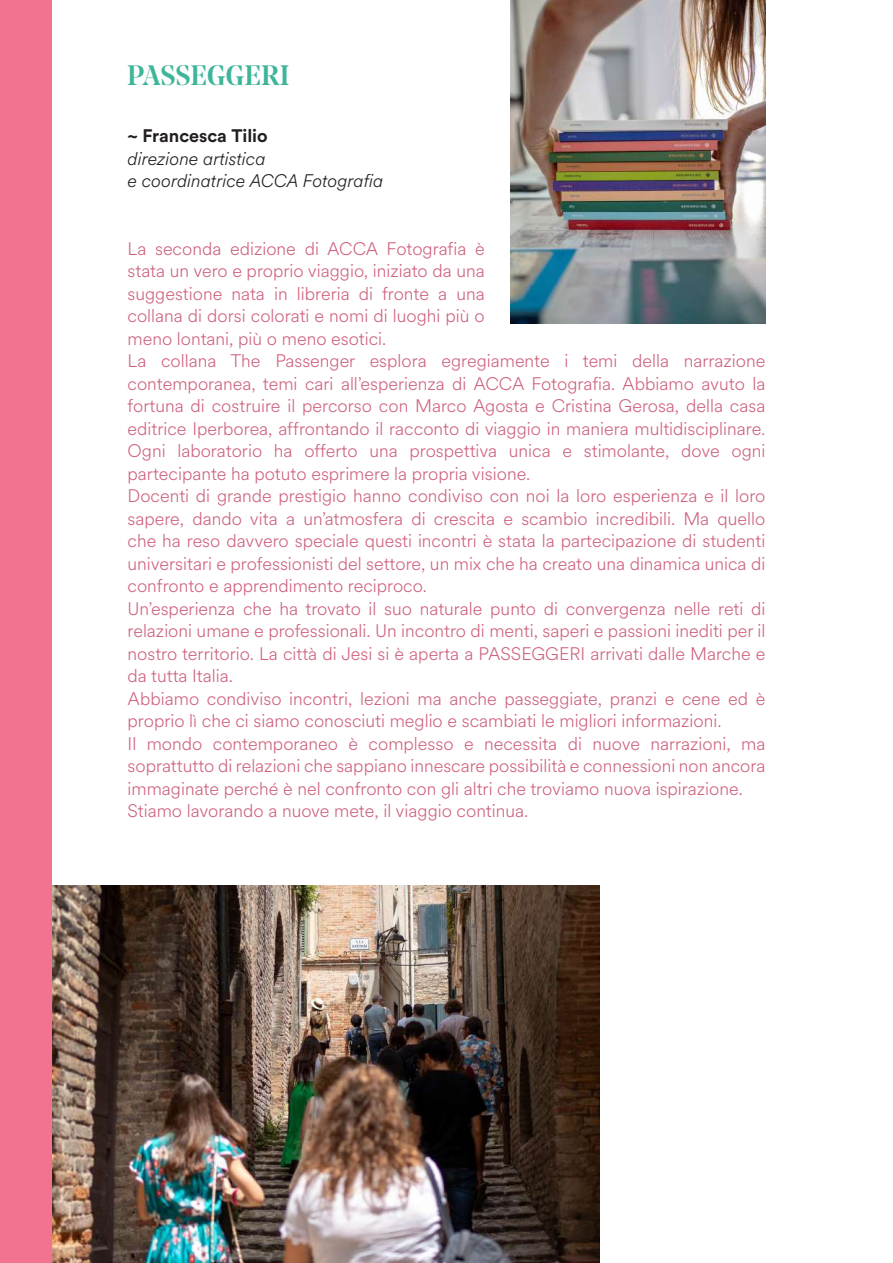
<style>
.page{position:relative;width:893px;height:1263px;background:#fff}
.page>*{position:absolute;margin:0;border:0;box-sizing:border-box;transform-origin:0 0}
.t1{font:500 27.9px "Noe Display";color:#3db599}
.t2{font:300 18px/22.5px "Circular Spotify Text";color:#ce627c}
.t3{font:italic 300 18px/22.5px "Circular Spotify Text";color:#231f20}
.t4{font:700 18px "Circular Std";color:#231f20}
</style>
<div class="page">
<img style="left:51px;top:886px;width:549px;height:377px">
<img style="left:510px;top:0;width:255px;height:323px">
<div style="left:0;top:0;width:51px;height:1263px;background:#f27390"></div>
<h1 class="t1" style="left:127px;top:63px;width:164px">PASSEGGERI</h1>
<p class="t4" style="left:128px;top:124px;width:142px">~ Francesca Tilio</p>
<p class="t3" style="left:128px;top:147px;width:257px">direzione artistica<br>e coordinatrice ACCA Fotografia</p>
<p class="t2" style="left:128px;top:237px;width:639px">La seconda edizione di ACCA Fotografia è<br>stata un vero e proprio viaggio, iniziato da una<br>suggestione nata in libreria di fronte a una<br>collana di dorsi colorati e nomi di luoghi più o<br>meno lontani, più o meno esotici.<br>La collana The Passenger esplora egregiamente i temi della narrazione contemporanea, temi cari all’esperienza di ACCA Fotografia. Abbiamo avuto la fortuna di costruire il percorso con Marco Agosta e Cristina Gerosa, della casa editrice Iperborea, affrontando il racconto di viaggio in maniera multidisciplinare.<br>Ogni laboratorio ha offerto una prospettiva unica e stimolante, dove ogni partecipante ha potuto esprimere la propria visione.<br>Docenti di grande prestigio hanno condiviso con noi la loro esperienza e il loro sapere, dando vita a un’atmosfera di crescita e scambio incredibili. Ma quello che ha reso davvero speciale questi incontri è stata la partecipazione di studenti universitari e professionisti del settore, un mix che ha creato una dinamica unica di confronto e apprendimento reciproco.<br>Un’esperienza che ha trovato il suo naturale punto di convergenza nelle reti di relazioni umane e professionali. Un incontro di menti, saperi e passioni inediti per il nostro territorio. La città di Jesi si è aperta a PASSEGGERI arrivati dalle Marche e da tutta Italia.<br>Abbiamo condiviso incontri, lezioni ma anche passeggiate, pranzi e cene ed è proprio lì che ci siamo conosciuti meglio e scambiati le migliori informazioni.<br>Il mondo contemporaneo è complesso e necessita di nuove narrazioni, ma soprattutto di relazioni che sappiano innescare possibilità e connessioni non ancora immaginate perché è nel confronto con gli altri che troviamo nuova ispirazione.<br>Stiamo lavorando a nuove mete, il viaggio continua.</p>
</div>
